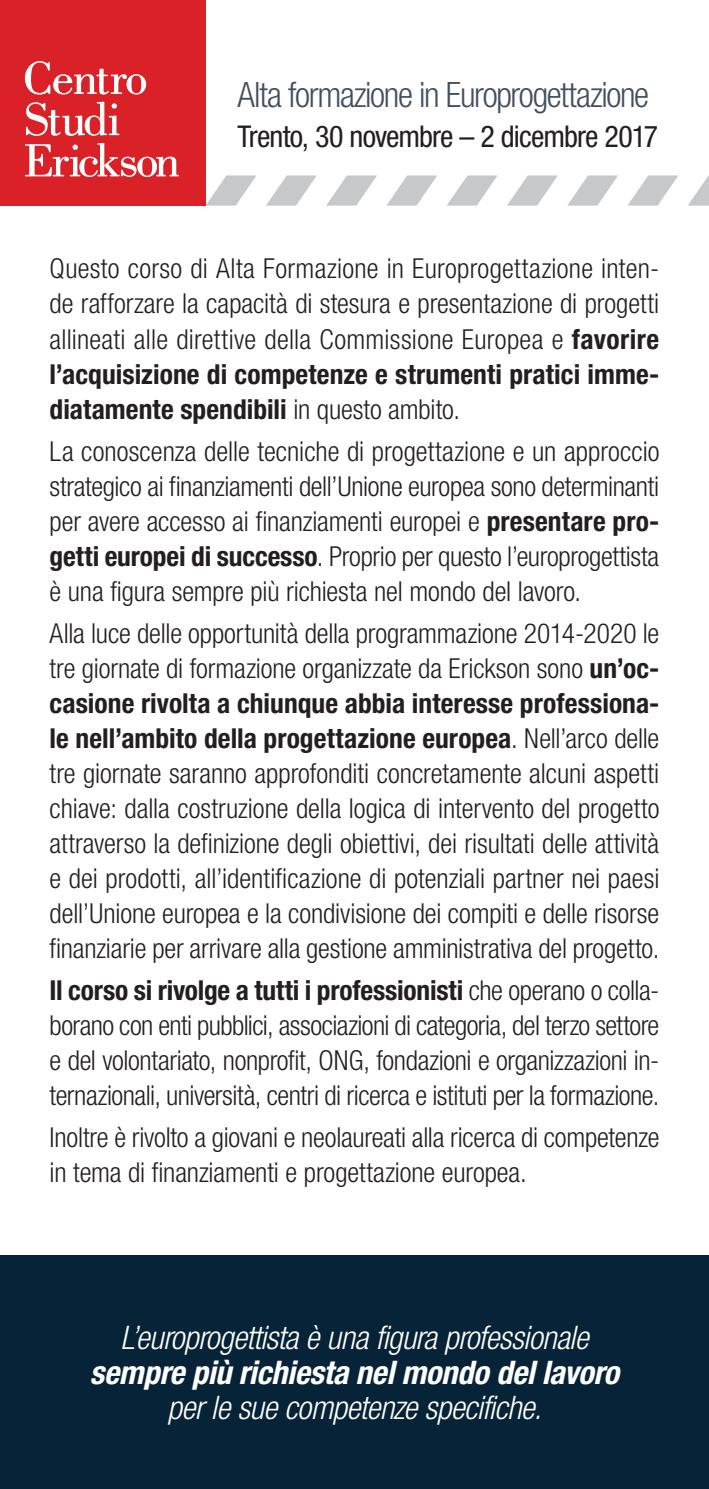
<style>
.page{position:relative;width:709px;height:1489px;background:#fff}
.page>*{position:absolute;margin:0;border:0;box-sizing:border-box;transform-origin:0 0}
.t1{font:300 condensed 35px "Helvetica Neue LT Std";letter-spacing:-.04em;color:#424f61}
.t2{font:italic 300 condensed 32.5px "Helvetica Neue LT Std";letter-spacing:-.015em;color:#fff}
.t3{font:italic 700 condensed 32.5px "Helvetica Neue LT Std";letter-spacing:-.01em;color:#fff}
.t4{font:condensed 30px "Helvetica Neue LT Std";letter-spacing:-.03em;color:#231f20}
.t5{font:300 condensed 27.5px/35px "Helvetica Neue LT Std";letter-spacing:-.005em;color:#231f20;text-align:justify}
.s1{font-weight:700}
</style>
<div class="page">
<div style="left:0;top:0;width:206px;height:206px;background:#da2128"></div>
<svg style="left:25px;top:61px;width:121px;height:34px"></svg>
<svg style="left:26px;top:102px;width:93px;height:34px"></svg>
<svg style="left:25px;top:143px;width:154px;height:34px"></svg>
<svg style="left:206px;top:175px;width:50px;height:31px"></svg>
<svg style="left:266px;top:175px;width:51px;height:31px"></svg>
<svg style="left:326px;top:175px;width:51px;height:31px"></svg>
<svg style="left:386px;top:175px;width:51px;height:31px"></svg>
<svg style="left:447px;top:175px;width:50px;height:31px"></svg>
<svg style="left:507px;top:175px;width:51px;height:31px"></svg>
<svg style="left:567px;top:175px;width:51px;height:31px"></svg>
<svg style="left:628px;top:175px;width:50px;height:31px"></svg>
<svg style="left:688px;top:175px;width:21px;height:31px"></svg>
<div style="left:0;top:1254px;width:709px;height:234px;background:#062338"></div>
<p class="t1" style="left:237px;top:74px;width:413px">Alta formazione in Europrogettazione</p>
<p class="t4" style="left:237px;top:119px;width:422px">Trento, 30 novembre – 2 dicembre 2017</p>
<p class="t5" style="left:50px;top:251px;width:611px">Questo corso di Alta Formazione in Europrogettazione inten&shy;de rafforzare la capacità di stesura e presentazione di progetti allineati alle direttive della Commissione Europea e <span class="s1">favorire l’acquisizione di competenze e strumenti pratici imme&shy;diatamente spendibili</span> in questo ambito.</p>
<p class="t5" style="left:50px;top:433px;width:611px">La conoscenza delle tecniche di progettazione e un approccio strategico ai finanziamenti dell’Unione europea sono determinanti per avere accesso ai finanziamenti europei e <span class="s1">presentare pro&shy;getti europei di successo</span>. Proprio per questo l’europrogettista è una figura sempre più richiesta nel mondo del lavoro.</p>
<p class="t5" style="left:50px;top:615px;width:611px">Alla luce delle opportunità della programmazione 2014-2020 le tre giornate di formazione organizzate da Erickson sono <span class="s1">un’oc&shy;casione rivolta a chiunque abbia interesse professiona&shy;le nell’ambito della progettazione europea</span>. Nell’arco delle tre giornate saranno approfonditi concretamente alcuni aspetti chiave: dalla costruzione della logica di intervento del progetto attraverso la definizione degli obiettivi, dei risultati delle attività e dei prodotti, all’identificazione di potenziali partner nei paesi dell’Unione europea e la condivisione dei compiti e delle risorse finanziarie per arrivare alla gestione amministrativa del progetto.</p>
<p class="t5" style="left:50px;top:972px;width:611px"><span class="s1">Il corso si rivolge a tutti i professionisti</span> che operano o colla&shy;borano con enti pubblici, associazioni di categoria, del terzo settore e del volontariato, nonprofit, ONG, fondazioni e organizzazioni in&shy;ternazionali, università, centri di ricerca e istituti per la formazione.</p>
<p class="t5" style="left:50px;top:1119px;width:611px">Inoltre è rivolto a giovani e neolaureati alla ricerca di competenze in tema di finanziamenti e progettazione europea.</p>
<p class="t2" style="left:120px;top:1318px;width:469px">L’europrogettista è una figura professionale</p>
<p class="t3" style="left:90px;top:1352px;width:531px">sempre più richiesta nel mondo del lavoro</p>
<p class="t2" style="left:167px;top:1388px;width:375px">per le sue competenze specifiche.</p>
</div>
